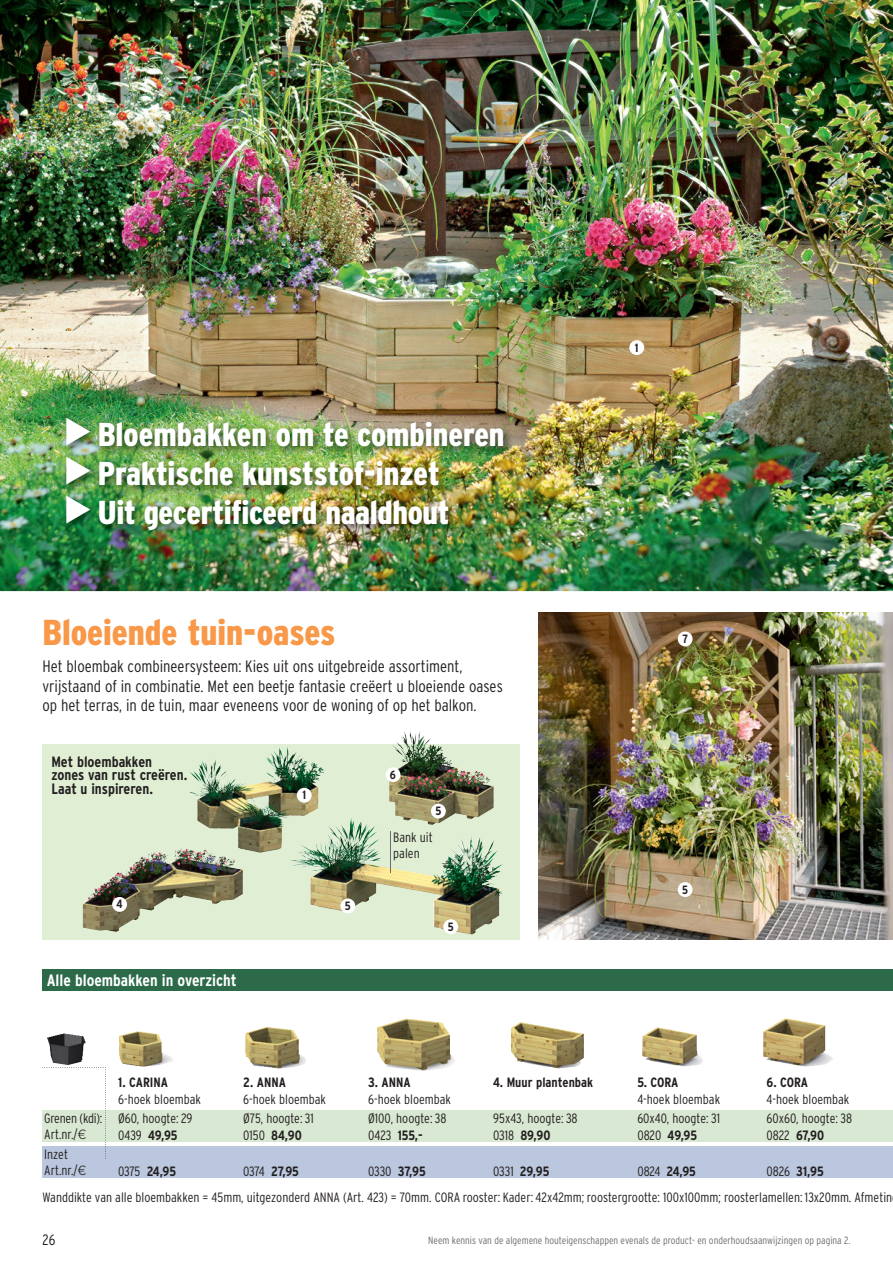
<style>
.page{position:relative;width:893px;height:1263px;background:#fff}
.page>*{position:absolute;margin:0;border:0;box-sizing:border-box;transform-origin:0 0}
.t1{font:900 36px "Interstate Condensed";color:#f89848}
.t2{font:900 33px/39px "Interstate Condensed";letter-spacing:-.005em;color:#fff}
.t3{font:300 16.5px/19.5px "Interstate Condensed";color:#231f20}
.t4{font:700 16.5px "Interstate Condensed";color:#fff}
.t5{font:700 15px/13.5px "Interstate Condensed";color:#231f20}
.t6{font:300 15px "Interstate Condensed";color:#231f20}
.t7{font:300 13.5px/19.5px "Interstate Condensed";color:#231f20}
.t8{font:700 13.5px "Interstate Condensed";color:#231f20}
.t9{font:300 13.5px/16.5px "Interstate Condensed";letter-spacing:-.02em;color:#231f20}
.t10{font:700 12px "Interstate Condensed";color:#231f20}
.t11{font:300 10.5px "Interstate Condensed";color:#6d6e70}
.s1{font-family:"Lucida Grande";font-weight:400}
.s2{font-family:"Akzid Grtsk Next"}
.s3{font-weight:300}
.s4{font-weight:700}
</style>
<div class="page">
<img style="left:0;top:0;width:893px;height:591px">
<img style="left:43px;top:744px;width:477px;height:196px">
<div style="left:43px;top:969px;width:850px;height:22px;background:#2d6a4a"></div>
<div style="left:43px;top:1146px;width:850px;height:32px;background:#bac7de"></div>
<div style="left:43px;top:1110px;width:850px;height:32px;background:#d9e8d2"></div>
<img style="left:377px;top:1018px;width:78px;height:53px">
<img style="left:119px;top:1031px;width:54px;height:35px">
<img style="left:47px;top:1033px;width:39px;height:32px">
<img style="left:245px;top:1027px;width:61px;height:41px">
<img style="left:511px;top:1022px;width:73px;height:47px">
<img style="left:642px;top:1027px;width:61px;height:39px">
<img style="left:763px;top:1018px;width:70px;height:48px">
<img style="left:538px;top:612px;width:355px;height:328px">
<div style="left:629px;top:340px;width:15px;height:15px;background:#fff;border-radius:50%"></div>
<div style="left:678px;top:882px;width:15px;height:15px;background:#fff;border-radius:50%"></div>
<div style="left:678px;top:631px;width:15px;height:15px;background:#fff;border-radius:50%"></div>
<svg style="left:42px;top:1067px;width:64px;height:91px"></svg>
<img style="left:61px;top:413px;width:454px;height:128px">
<img style="left:178px;top:848px;width:27px;height:14px">
<img style="left:349px;top:818px;width:20px;height:29px">
<hr style="left:390px;top:831px;width:1px;height:41px;background:#6d6e70">
<div style="left:443px;top:919px;width:15px;height:15px;background:#fff;border-radius:50%"></div>
<div style="left:340px;top:898px;width:15px;height:15px;background:#fff;border-radius:50%"></div>
<img style="left:404px;top:731px;width:27px;height:20px">
<div style="left:431px;top:804px;width:15px;height:14px;background:#fff;border-radius:50%"></div>
<div style="left:386px;top:767px;width:14px;height:15px;background:#fff;border-radius:50%"></div>
<div style="left:112px;top:897px;width:15px;height:15px;background:#fff;border-radius:50%"></div>
<img style="left:270px;top:747px;width:19px;height:21px">
<div style="left:297px;top:788px;width:15px;height:15px;background:#fff;border-radius:50%"></div>
<h2 class="t2" style="left:64px;top:418px;width:442px"><span class="s1">▶</span> Bloembakken om te combineren <span class="s1">▶</span> Praktische kunststof-inzet<br><span class="s1">▶</span> Uit gecertificeerd naaldhout</h2>
<h1 class="t1" style="left:43px;top:619px;width:294px">Bloeiende tuin-oases</h1>
<p class="t3" style="left:43px;top:658px;width:462px">Het bloembak combineersysteem: Kies uit ons uitgebreide assortiment, vrijstaand of in combinatie. Met een beetje fantasie creëert u bloeiende oases op het terras, in de tuin, maar eveneens voor de woning of op het balkon.</p>
<p class="t5" style="left:51px;top:756px;width:138px">Met bloembakken zones van rust creëren.<br>Laat u inspireren.</p>
<p class="t10" style="left:117px;top:900px;width:8px">4</p>
<p class="t4" style="left:47px;top:974px;width:192px">Alle bloembakken in overzicht</p>
<p class="t10" style="left:302px;top:790px;width:5px">1</p>
<p class="t10" style="left:345px;top:901px;width:7px">5</p>
<p class="t10" style="left:390px;top:770px;width:8px">6</p>
<p class="t10" style="left:435px;top:806px;width:7px">5</p>
<p class="t7" style="left:393px;top:830px;width:41px;line-height:16.5px">Bank uit palen</p>
<p class="t10" style="left:448px;top:922px;width:7px">5</p>
<p class="t9" style="left:44px;top:1111px;width:59px">Grenen (kdi):<br>Art.nr./<span class="s2">€</span></p>
<p class="t7" style="left:44px;top:1147px;width:44px;line-height:16.5px">Inzet<br>Art.nr./<span class="s2">€</span></p>
<p class="t8" style="left:118px;top:1077px;width:51px">1. CARINA</p>
<p class="t7" style="left:118px;top:1090px;width:84px">6-hoek bloembak<br>Ø60, hoogte: 29</p>
<p class="t8" style="left:118px;top:1130px;width:61px"><span class="s3">0439</span> 49,95</p>
<p class="t8" style="left:118px;top:1166px;width:59px"><span class="s3">0375</span> 24,95</p>
<p class="t8" style="left:243px;top:1077px;width:44px">2. ANNA</p>
<p class="t7" style="left:243px;top:1090px;width:84px">6-hoek bloembak<br>Ø75, hoogte: 31</p>
<p class="t8" style="left:243px;top:1130px;width:60px"><span class="s3">0150</span> 84,90</p>
<p class="t8" style="left:243px;top:1166px;width:57px"><span class="s3">0374</span> 27,95</p>
<p class="t8" style="left:368px;top:1077px;width:44px">3. ANNA</p>
<p class="t7" style="left:368px;top:1090px;width:84px">6-hoek bloembak<br>Ø100, hoogte: 38</p>
<p class="t8" style="left:368px;top:1130px;width:56px"><span class="s3">0423</span> 155,-</p>
<p class="t8" style="left:368px;top:1166px;width:59px"><span class="s3">0330</span> 37,95</p>
<p class="t8" style="left:493px;top:1077px;width:101px">4. Muur plantenbak</p>
<p class="t7" style="left:493px;top:1111px;width:86px;line-height:16.5px">95x43, hoogte: 38<br>0318 <span class="s4">89,90</span></p>
<p class="t8" style="left:493px;top:1166px;width:58px"><span class="s3">0331</span> 29,95</p>
<p class="t10" style="left:635px;top:343px;width:5px">1</p>
<p class="t10" style="left:682px;top:634px;width:7px">7</p>
<p class="t10" style="left:682px;top:885px;width:7px">5</p>
<p class="t8" style="left:637px;top:1077px;width:43px">5. CORA</p>
<p class="t7" style="left:637px;top:1090px;width:84px">4-hoek bloembak<br>60x40, hoogte: 31</p>
<p class="t8" style="left:637px;top:1130px;width:61px"><span class="s3">0820</span> 49,95</p>
<p class="t8" style="left:637px;top:1166px;width:60px"><span class="s3">0824</span> 24,95</p>
<p class="t8" style="left:767px;top:1077px;width:43px">6. CORA</p>
<p class="t7" style="left:767px;top:1090px;width:87px">4-hoek bloembak<br>60x60, hoogte: 38</p>
<p class="t8" style="left:767px;top:1130px;width:59px"><span class="s3">0822</span> 67,90</p>
<p class="t8" style="left:767px;top:1166px;width:59px"><span class="s3">0826</span> 31,95</p>
<p class="t7" style="left:43px;top:1188px;width:851px">Wanddikte van alle bloembakken = 45mm, uitgezonderd ANNA (Art. 423) = 70mm. CORA rooster: Kader: 42x42mm; roostergrootte: 100x100mm; roosterlamellen: 13x20mm. Afmetin</p>
<p class="t6" style="left:43px;top:1234px;width:14px">26</p>
<p class="t11" style="left:428px;top:1236px;width:424px">Neem kennis van de algemene houteigenschappen evenals de product- en onderhoudsaanwijzingen op pagina 2.</p>
</div>
